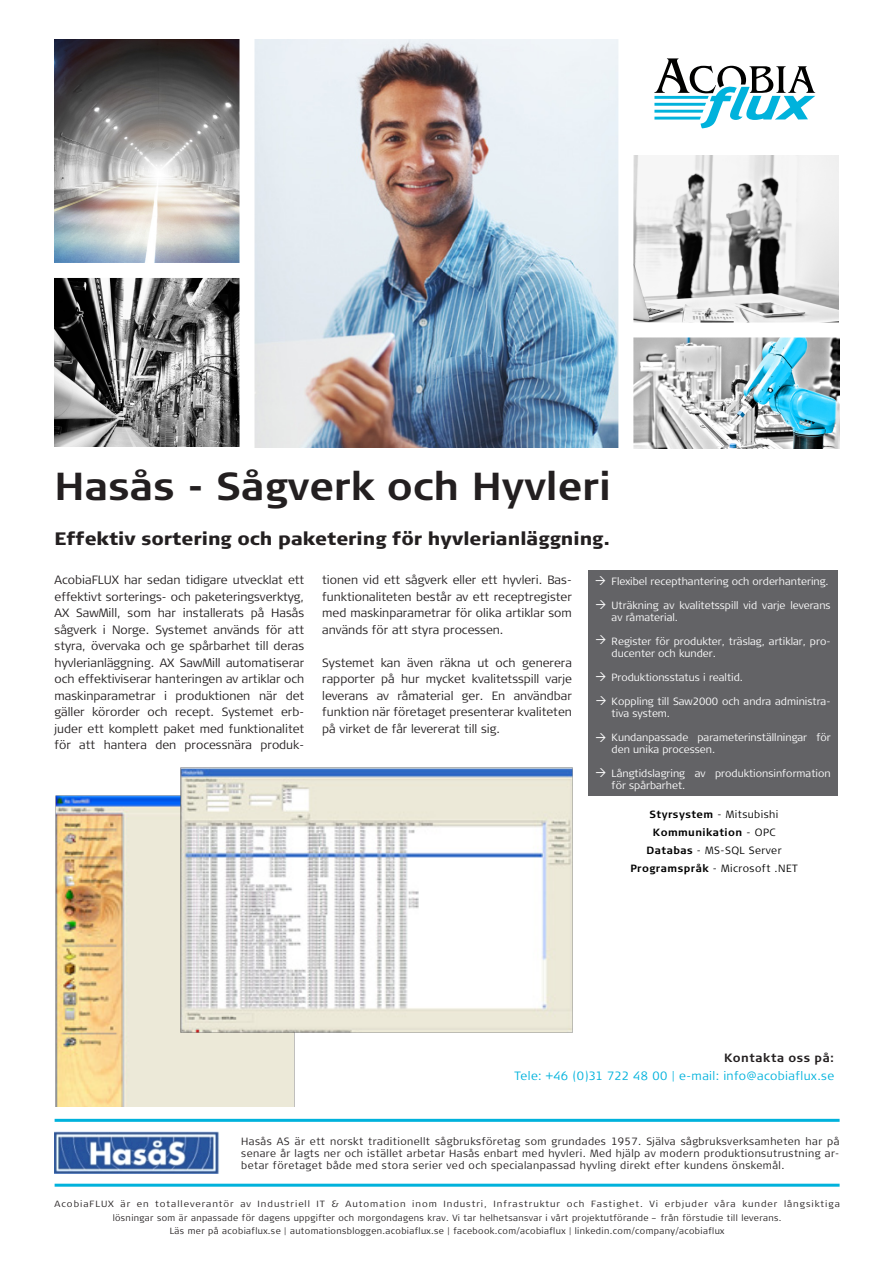
<style>
.page{position:relative;width:893px;height:1263px;background:#fff}
.page>*{position:absolute;margin:0;border:0;box-sizing:border-box;transform-origin:0 0}
.t1{font:700 39px "Signa Column";color:#231f20}
._2__Ingress{font:900 18px "Signa Column";color:#231f20}
.t2{font:300 12px/16.5px "Signa Column";color:#231f20;text-align:justify}
._4__Kontaktuppgifter{font:300 12px "Signa Column";letter-spacing:.03em;color:#00b2dc}
._4__Kontaktuppgifter-2{font:700 12px "Signa Column";letter-spacing:.04em;color:#231f20}
.t3{font:300 10.5px/12px "Signa Column";color:#fff}
._7_2_Kontaktuppgifte{font:300 10.5px/12px "Signa Column";letter-spacing:.04em;color:#231f20;text-align:justify}
._7_2_Kontaktuppgifte-2{font:300 10.5px "Signa Column";letter-spacing:.04em;color:#000}
._7_2_Kontaktuppgifte-3{font:700 10.5px "Signa Column";letter-spacing:.04em;color:#000}
._7__Sidfot{font:300 9px/13.5px "Signa Column";letter-spacing:.07em;color:#231f20;text-align:center;scale:1.05 1}
._7__Sidfot-2{font:300 9px "Signa Column";letter-spacing:.04em;color:#231f20}
.s1{font-weight:700}
.s2{font-weight:300}
</style>
<div class="page">
<hr style="left:55px;top:1119px;width:785px;height:3px;background:#00b2dc">
<hr style="left:55px;top:1184px;width:785px;height:3px;background:#00b2dc">
<div style="left:588px;top:571px;width:250px;height:225px;background:#636366"></div>
<img style="left:55px;top:1131px;width:164px;height:43px">
<svg style="left:55px;top:795px;width:240px;height:311px;background:#e2d3b3"></svg>
<svg style="left:180px;top:767px;width:393px;height:270px"></svg>
<img style="left:254px;top:39px;width:364px;height:408px">
<img style="left:633px;top:337px;width:207px;height:111px">
<img style="left:633px;top:156px;width:205px;height:166px">
<svg style="left:654px;top:58px;width:161px;height:70px"></svg>
<img style="left:55px;top:39px;width:184px;height:224px">
<img style="left:55px;top:278px;width:184px;height:169px">
<p class="t1" style="left:55px;top:464px;width:558px">Hasås - Sågverk och Hyvleri</p>
<p class="_2__Ingress" style="left:55px;top:528px;width:557px">Effektiv sortering och paketering för hyvlerianläggning.</p>
<p class="t2" style="left:55px;top:572px;width:251px">AcobiaFLUX har sedan tidigare utvecklat ett effektivt sorterings- och paketeringsverktyg, AX SawMill, som har installerats på Hasås sågverk i Norge. Systemet används för att styra, övervaka och ge spårbarhet till deras hyvlerianläggning. AX SawMill automatiserar och effektiviserar hanteringen av artiklar och maskinparametrar i produktionen när det gäller körorder och recept. Systemet erb&shy;juder ett komplett paket med funktionalitet för att hantera den processnära produk-</p>
<p class="t2" style="left:322px;top:572px;width:251px">tionen vid ett sågverk eller ett hyvleri. Bas&shy;funktionaliteten består av ett receptregister med maskinparametrar för olika artiklar som används för att styra processen.</p>
<p class="t3" style="left:612px;top:575px;width:219px">Flexibel recepthantering och orderhantering.</p>
<p class="t3" style="left:612px;top:599px;width:221px">Uträkning av kvalitetsspill vid varje leverans av råmaterial.</p>
<p class="t3" style="left:612px;top:635px;width:221px">Register för produkter, träslag, artiklar, pro&shy;ducenter och kunder.</p>
<p class="t3" style="left:612px;top:671px;width:133px">Produktionsstatus i realtid.</p>
<p class="t3" style="left:612px;top:695px;width:221px">Koppling till Saw2000 och andra administra&shy;tiva system.</p>
<p class="t3" style="left:612px;top:731px;width:221px">Kundanpassade parameterinställningar för den unika processen.</p>
<p class="t3" style="left:612px;top:767px;width:221px">Långtidslagring av produktionsinformation för spårbarhet.</p>
<p class="t2" style="left:322px;top:654px;width:251px">Systemet kan även räkna ut och generera rapporter på hur mycket kvalitetsspill varje leverans av råmaterial ger. En användbar funktion när företaget presenterar kvaliteten på virket de får levererat till sig.</p>
<p class="_7_2_Kontaktuppgifte-2" style="left:650px;top:809px;width:130px"><span class="s1">Styrsystem</span> - Mitsubishi</p>
<p class="_7_2_Kontaktuppgifte-3" style="left:653px;top:827px;width:124px">Kommunikation <span class="s2">- OPC</span></p>
<p class="_7_2_Kontaktuppgifte-2" style="left:646px;top:845px;width:137px"><span class="s1">Databas</span> - MS-SQL Server</p>
<p class="_7_2_Kontaktuppgifte-2" style="left:630px;top:863px;width:169px"><span class="s1">Programspråk</span> - Microsoft .NET</p>
<p class="_4__Kontaktuppgifter-2" style="left:724px;top:1051px;width:111px">Kontakta oss på:</p>
<p class="_4__Kontaktuppgifter" style="left:514px;top:1069px;width:321px">Tele: +46 (0)31 722 48 00 | e-mail: info@acobiaflux.se</p>
<p class="_7_2_Kontaktuppgifte" style="left:241px;top:1135px;width:600px">Hasås AS är ett norskt traditionellt sågbruksföretag som grundades 1957. Själva sågbruksverksamheten har på senare år lagts ner och istället arbetar Hasås enbart med hyvleri. Med hjälp av modern produktionsutrustning ar&shy;betar företaget både med stora serier ved och specialanpassad hyvling direkt efter kundens önskemål.</p>
<p class="_7__Sidfot" style="left:55px;top:1197px;width:749px">AcobiaFLUX är en totalleverantör av Industriell IT &amp; Automation inom Industri, Infrastruktur och Fastighet. Vi erbjuder våra kunder långsiktiga lösningar som är anpassade för dagens uppgifter och morgondagens krav. Vi tar helhetsansvar i vårt projektutförande – från förstudie till leverans.</p>
<p class="_7__Sidfot-2" style="left:170px;top:1226px;width:556px">Läs mer på acobiaflux.se | automationsbloggen.acobiaflux.se | facebook.com/acobiaflux | linkedin.com/company/acobiaflux</p>
</div>
